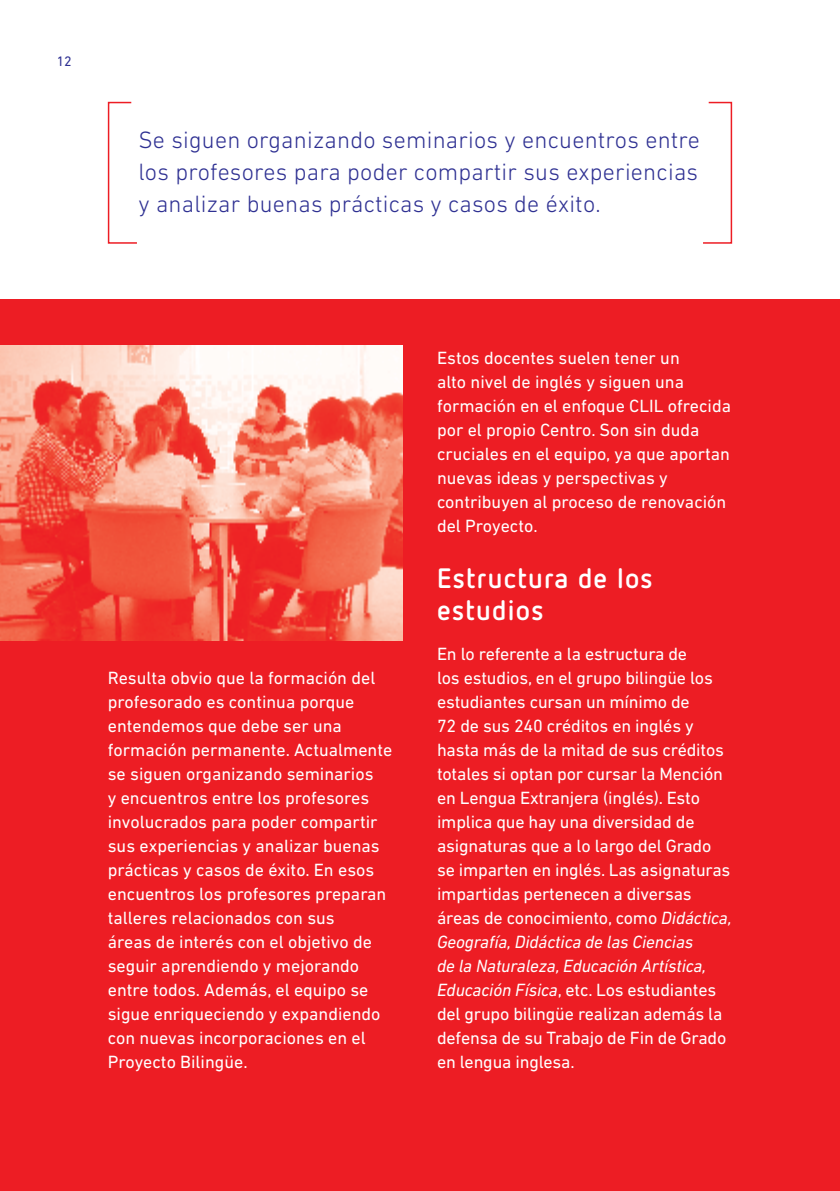
<style>
.page{position:relative;width:840px;height:1191px;background:#fff}
.page>*{position:absolute;margin:0;border:0;box-sizing:border-box;transform-origin:0 0}
.t1{font:700 28px/32px "Netto OT";letter-spacing:.045em;color:#fff}
.t2{font:300 24px/32px "DIN Next LT Pro";letter-spacing:.01em;color:#2e3092;text-align:justify}
.t3{font:18px/24px "DIN Next LT Pro";color:#fff}
.t4{font:14px "DIN Next LT Pro";color:#2e3092}
.s1{font-style:italic}
</style>
<div class="page">
<div style="left:0;top:300px;width:839px;height:891px;background:#ed1d24"></div>
<img style="left:0;top:345px;width:403px;height:295px">
<svg style="left:107px;top:101px;width:30px;height:143px"></svg>
<svg style="left:703px;top:101px;width:29px;height:143px"></svg>
<p class="t4" style="left:57px;top:53px;width:17px">12</p>
<h2 class="t2" style="left:138px;top:123px;width:563px">Se siguen organizando seminarios y encuentros entre los profesores para poder compartir sus experiencias y analizar buenas prácticas y casos de éxito.</h2>
<p class="t3" style="left:108px;top:665px;width:286px">Resulta obvio que la formación del profesorado es continua porque entendemos que debe ser una formación permanente. Actualmente se siguen organizando seminarios<br>y encuentros entre los profesores involucrados para poder compartir sus experiencias y analizar buenas prácticas y casos de éxito. En esos encuentros los profesores preparan talleres relacionados con sus<br>áreas de interés con el objetivo de seguir aprendiendo y mejorando entre todos. Además, el equipo se sigue enriqueciendo y expandiendo con nuevas incorporaciones en el<br>Proyecto Bilingüe.</p>
<p class="t3" style="left:437px;top:345px;width:295px">Estos docentes suelen tener un<br>alto nivel de inglés y siguen una formación en el enfoque CLIL ofrecida por el propio Centro. Son sin duda cruciales en el equipo, ya que aportan nuevas ideas y perspectivas y contribuyen al proceso de renovación del Proyecto.</p>
<h1 class="t1" style="left:437px;top:561px;width:217px">Estructura de los estudios</h1>
<p class="t3" style="left:437px;top:641px;width:296px">En lo referente a la estructura de<br>los estudios, en el grupo bilingüe los estudiantes cursan un mínimo de<br>72 de sus 240 créditos en inglés y hasta más de la mitad de sus créditos totales si optan por cursar la Mención en Lengua Extranjera (inglés). Esto implica que hay una diversidad de asignaturas que a lo largo del Grado se imparten en inglés. Las asignaturas impartidas pertenecen a diversas áreas de conocimiento, como <span class="s1">Didáctica, Geografía, Didáctica de las Ciencias<br>de la Naturaleza, Educación Artística, Educación Física</span>, etc. Los estudiantes del grupo bilingüe realizan además la defensa de su Trabajo de Fin de Grado en lengua inglesa.</p>
</div>
